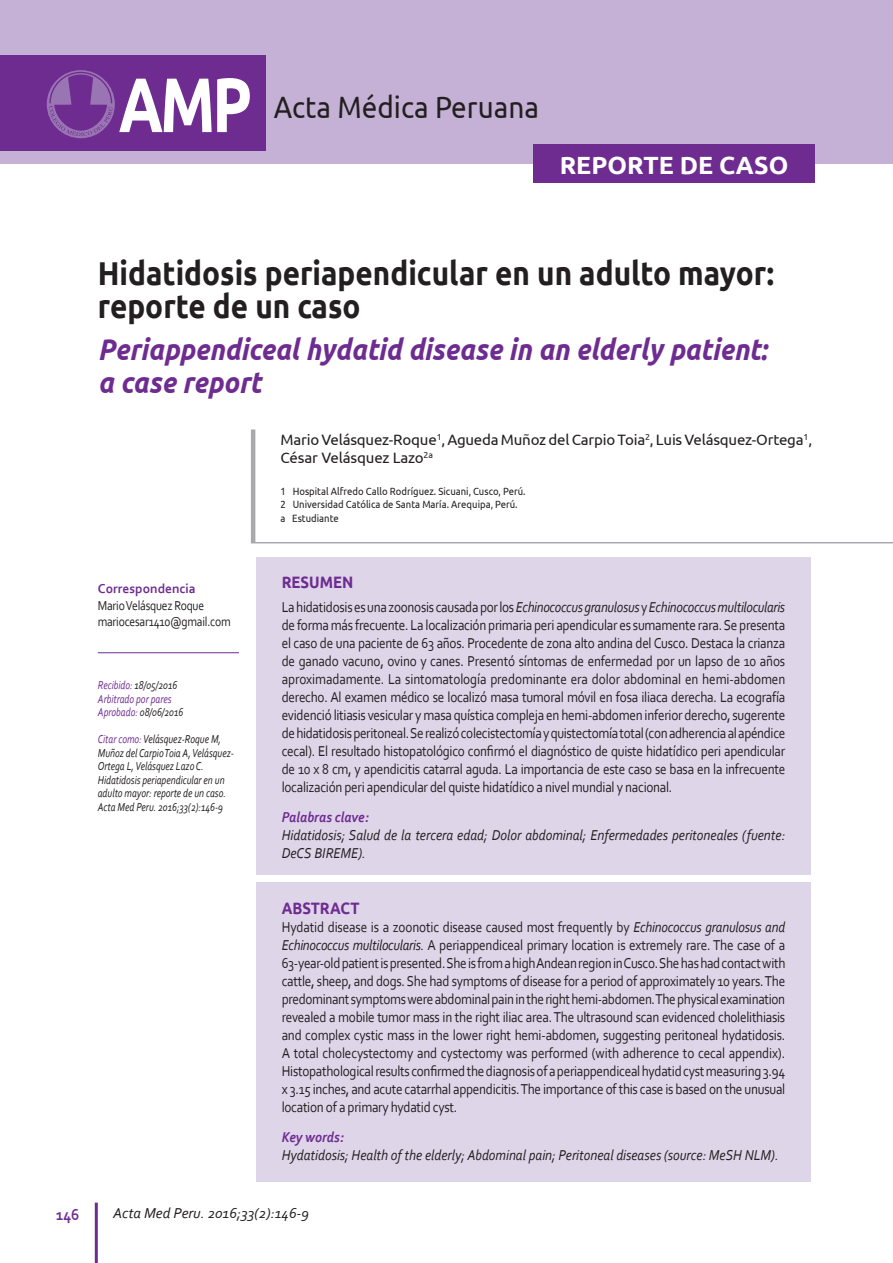
<style>
.page{position:relative;width:893px;height:1263px;background:#fff}
.page>*{position:absolute;margin:0;border:0;box-sizing:border-box;transform-origin:0 0}
.t1{font:700 77.1px "Ubuntu";color:#fff;scale:.8 1}
._01_titulo{font:700 33px/33px "Ubuntu";color:#231f20;scale:.9 1}
.t2{font:30.9px "Ubuntu";color:#231f20;scale:.9 1}
._02_titulo_ingles{font:italic 700 30px "Ubuntu";color:#6e2c91;scale:.9 1}
.t3{font:700 24.9px "Ubuntu";color:#fff}
._05_RESUMEN_ABSTRACT{font:700 16.5px "Ubuntu";color:#6e2c91;scale:.9 1}
.t4{font:700 16.5px "Corbel";color:#6e2c91;scale:.9 1}
._06_TEXTOS{font:15px/18px "Corbel";letter-spacing:-.02em;color:#231f20;text-align:justify;scale:.88 1}
._06_TEXTOS-2{font:italic 15px/18px "Corbel";color:#231f20;scale:.9 1}
._03_AUTOR{font:15px/18px "Ubuntu";letter-spacing:-.015em;color:#231f20}
._06_TEXTOS-3{font:italic 15px "Corbel";color:#231f20}
._06_TEXTOS-4{font:italic 700 15px "Corbel";color:#6e2c91;scale:.9 1}
._06_TEXTOS-5{font:13.5px "Corbel";letter-spacing:-.02em;color:#231f20;scale:.86 1}
._08_SUB2{font:700 13.5px "Corbel";color:#6e2c91}
._06_TEXTOS-6{font:italic 12px/13.5px "Corbel";color:#231f20;scale:.8 1}
._06_TEXTOS-7{font:italic 12px "Corbel";color:#6e2c91;scale:.8 1}
._04_PIE{font:10.5px "Ubuntu";color:#231f20;scale:.9 1}
.s1{color:#6e2c91}
.s2{font-style:italic}
</style>
<div class="page">
<hr style="left:95px;top:1202px;width:3px;height:61px;background:#6e2c91">
<div style="left:0;top:0;width:893px;height:164px;background:#c4b1d5"></div>
<div style="left:256px;top:557px;width:554px;height:317px;background:#dfd5e9"></div>
<div style="left:256px;top:882px;width:554px;height:300px;background:#dfd5e9"></div>
<div style="left:0;top:55px;width:266px;height:96px;background:#6e2c91"></div>
<div style="left:533px;top:145px;width:282px;height:38px;background:#6e2c91"></div>
<hr style="left:251px;top:429px;width:4px;height:114px;background:#a8a9ad">
<hr style="left:251px;top:542px;width:642px;height:1px;background:#a8a9ad">
<svg style="left:47px;top:70px;width:68px;height:68px"></svg>
<svg style="left:49px;top:72px;width:64px;height:64px"></svg>
<hr style="left:98px;top:652px;width:141px;height:1px;background:#6e2c91">
<p class="t1" style="left:119px;top:54px;width:168px">AMP</p>
<p class="t2" style="left:274px;top:89px;width:296px">Acta Médica Peruana</p>
<p class="t3" style="left:560px;top:148px;width:230px">REPORTE DE CASO</p>
<p class="_01_titulo" style="left:98px;top:255px;width:753px">Hidatidosis periapendicular en un adulto mayor: reporte de un caso</p>
<p class="_02_titulo_ingles" style="left:98px;top:330px;width:745px">Periappendiceal hydatid disease in an elderly patient:</p>
<p class="_02_titulo_ingles" style="left:98px;top:363px;width:183px">a case report</p>
<p class="_03_AUTOR" style="left:281px;top:430px;width:533px">Mario Velásquez-Roque<sup>1</sup>, Agueda Muñoz del Carpio Toia<sup>2</sup>, Luis Velásquez-Ortega<sup>1</sup>,<br>César Velásquez Lazo<sup>2a</sup></p>
<p class="_04_PIE" style="left:281px;top:484px;width:274px">1 Hospital Alfredo Callo Rodríguez. Sicuani, Cusco, Perú.</p>
<p class="_04_PIE" style="left:281px;top:498px;width:265px">2 Universidad Católica de Santa María. Arequipa, Perú.</p>
<p class="_04_PIE" style="left:281px;top:511px;width:66px">a Estudiante</p>
<p class="_08_SUB2" style="left:98px;top:580px;width:100px">Correspondencia</p>
<p class="_06_TEXTOS-5" style="left:98px;top:597px;width:125px">Mario Velásquez Roque</p>
<p class="_06_TEXTOS-5" style="left:98px;top:613px;width:156px">mariocesar1410@gmail.com</p>
<p class="_06_TEXTOS-6" style="left:98px;top:678px;width:101px"><span class="s1">Recibido:</span> 18/05/2016</p>
<p class="_06_TEXTOS-7" style="left:98px;top:691px;width:94px">Arbitrado por pares</p>
<p class="_06_TEXTOS-6" style="left:98px;top:705px;width:108px"><span class="s1">Aprobado:</span> 08/06/2016</p>
<p class="_06_TEXTOS-6" style="left:98px;top:732px;width:172px"><span class="s1">Citar como:</span> Velásquez-Roque M,<br>Muñoz del Carpio Toia A, Velásquez-<br>Ortega L, Velásquez Lazo C.<br>Hidatidosis periapendicular en un adulto mayor: reporte de un caso.<br>Acta Med Peru. 2016;33(2):146-9</p>
<p class="_05_RESUMEN_ABSTRACT" style="left:282px;top:571px;width:81px">RESUMEN</p>
<p class="_06_TEXTOS" style="left:282px;top:598px;width:574px">La hidatidosis es una zoonosis causada por los <span class="s2">Echinococcus granulosus</span> y <span class="s2">Echinococcus multilocularis </span>de forma más frecuente. La localización primaria peri apendicular es sumamente rara. Se presenta el caso de una paciente de 63 años. Procedente de zona alto andina del Cusco. Destaca la crianza de ganado vacuno, ovino y canes. Presentó síntomas de enfermedad por un lapso de 10 años aproximadamente. La sintomatología predominante era dolor abdominal en hemi-abdomen derecho. Al examen médico se localizó masa tumoral móvil en fosa iliaca derecha. La ecografía evidenció litiasis vesicular y masa quística compleja en hemi-abdomen inferior derecho, sugerente de hidatidosis peritoneal. Se realizó colecistectomía y quistectomía total (con adherencia al apéndice cecal). El resultado histopatológico confirmó el diagnóstico de quiste hidatídico peri apendicular de 10 x 8 cm, y apendicitis catarral aguda. La importancia de este caso se basa en la infrecuente localización peri apendicular del quiste hidatídico a nivel mundial y nacional.</p>
<p class="_06_TEXTOS-4" style="left:282px;top:808px;width:98px">Palabras clave:</p>
<p class="_06_TEXTOS-2" style="left:282px;top:826px;width:561px">Hidatidosis; Salud de la tercera edad; Dolor abdominal; Enfermedades peritoneales (fuente:<br>DeCS BIREME).</p>
<p class="_05_RESUMEN_ABSTRACT" style="left:282px;top:897px;width:88px">ABSTRACT</p>
<p class="_06_TEXTOS" style="left:282px;top:917px;width:574px">Hydatid disease is a zoonotic disease caused most frequently by <span class="s2">Echinococcus granulosus and Echinococcus multilocularis.</span> A periappendiceal primary location is extremely rare. The case of a 63-year-old patient is presented. She is from a high Andean region in Cusco. She has had contact with cattle, sheep, and dogs. She had symptoms of disease for a period of approximately 10 years. The predominant symptoms were abdominal pain in the right hemi-abdomen. The physical examination revealed a mobile tumor mass in the right iliac area. The ultrasound scan evidenced cholelithiasis and complex cystic mass in the lower right hemi-abdomen, suggesting peritoneal hydatidosis.<br>A total cholecystectomy and cystectomy was performed (with adherence to cecal appendix).<br>Histopathological results confirmed the diagnosis of a periappendiceal hydatid cyst measuring 3.94 x 3.15 inches, and acute catarrhal appendicitis. The importance of this case is based on the unusual location of a primary hydatid cyst.</p>
<p class="_06_TEXTOS-4" style="left:282px;top:1128px;width:71px">Key words:</p>
<p class="_06_TEXTOS-2" style="left:282px;top:1145px;width:554px">Hydatidosis; Health of the elderly; Abdominal pain; Peritoneal diseases (source: MeSH NLM).</p>
<p class="t4" style="left:56px;top:1204px;width:27px">146</p>
<p class="_06_TEXTOS-3" style="left:113px;top:1203px;width:197px">Acta Med Peru. 2016;33(2):146-9</p>
</div>
